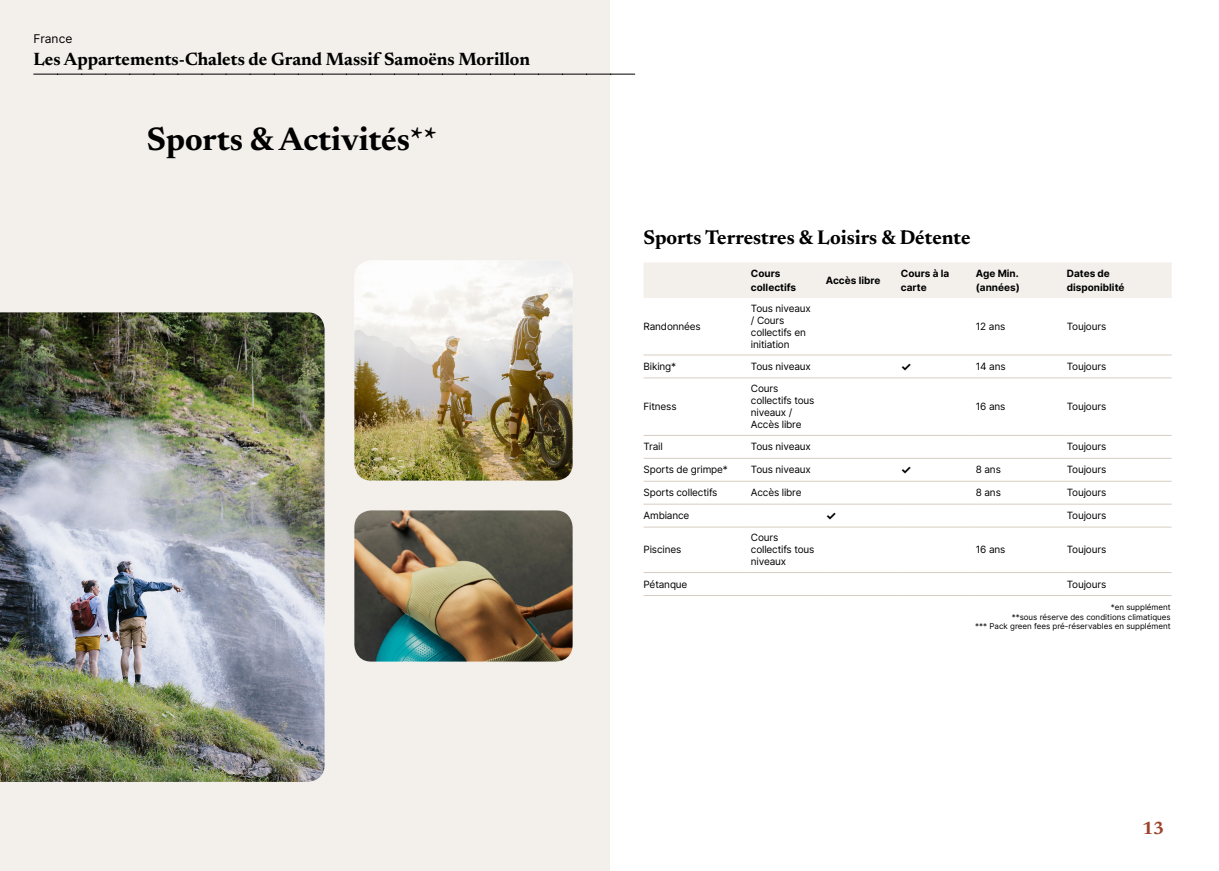
<style>
.page{position:relative;width:1219px;height:871px;background:#fff}
.page>*{position:absolute;margin:0;border:0;box-sizing:border-box;transform-origin:0 0}
.t1{font:700 33px "Newsreader 24 pt";color:#000}
.t2{font:700 20px "Newsreader 24 pt";color:#000}
.t3{font:700 18px "Newsreader 24 pt";color:#000}
.t4{font:700 18px "Newsreader 24 pt";color:#9d432c}
.t5{font:12px "Inter";color:#000}
.t6{font:700 12px "Inter";color:#000}
.t7{font:10px/12px "Inter";letter-spacing:-.015em;color:#000}
.t8{font:700 10px/14px "Inter";color:#000}
.t9{font:8px/9.6px "Inter";color:#000;text-align:right}
</style>
<div class="page">
<div style="left:0;top:0;width:609px;height:870px;background:#f3f0ec"></div>
<img style="left:354px;top:260px;width:219px;height:220px">
<img style="left:0;top:312px;width:325px;height:469px">
<img style="left:354px;top:510px;width:219px;height:151px">
<svg style="left:34px;top:74px;width:601px;height:1px"></svg>
<div style="left:644px;top:263px;width:528px;height:35px;background:#f3f0ec"></div>
<hr style="left:643px;top:354px;width:108px;height:1px;background:#d7cdc1">
<hr style="left:751px;top:354px;width:75px;height:1px;background:#d7cdc1">
<hr style="left:826px;top:354px;width:75px;height:1px;background:#d7cdc1">
<hr style="left:901px;top:354px;width:75px;height:1px;background:#d7cdc1">
<hr style="left:976px;top:354px;width:91px;height:1px;background:#d7cdc1">
<hr style="left:1067px;top:354px;width:105px;height:1px;background:#d7cdc1">
<hr style="left:643px;top:377px;width:108px;height:1px;background:#d7cdc1">
<hr style="left:751px;top:377px;width:75px;height:1px;background:#d7cdc1">
<hr style="left:826px;top:377px;width:75px;height:1px;background:#d7cdc1">
<hr style="left:901px;top:377px;width:75px;height:1px;background:#d7cdc1">
<hr style="left:976px;top:377px;width:91px;height:1px;background:#d7cdc1">
<hr style="left:1067px;top:377px;width:105px;height:1px;background:#d7cdc1">
<hr style="left:643px;top:435px;width:108px;height:1px;background:#d7cdc1">
<hr style="left:751px;top:435px;width:75px;height:1px;background:#d7cdc1">
<hr style="left:826px;top:435px;width:75px;height:1px;background:#d7cdc1">
<hr style="left:901px;top:435px;width:75px;height:1px;background:#d7cdc1">
<hr style="left:976px;top:435px;width:91px;height:1px;background:#d7cdc1">
<hr style="left:1067px;top:435px;width:105px;height:1px;background:#d7cdc1">
<hr style="left:643px;top:457px;width:108px;height:1px;background:#d7cdc1">
<hr style="left:751px;top:457px;width:75px;height:1px;background:#d7cdc1">
<hr style="left:826px;top:457px;width:75px;height:1px;background:#d7cdc1">
<hr style="left:901px;top:457px;width:75px;height:1px;background:#d7cdc1">
<hr style="left:976px;top:457px;width:91px;height:1px;background:#d7cdc1">
<hr style="left:1067px;top:457px;width:105px;height:1px;background:#d7cdc1">
<hr style="left:643px;top:480px;width:108px;height:1px;background:#d7cdc1">
<hr style="left:751px;top:480px;width:75px;height:1px;background:#d7cdc1">
<hr style="left:826px;top:480px;width:75px;height:1px;background:#d7cdc1">
<hr style="left:901px;top:480px;width:75px;height:1px;background:#d7cdc1">
<hr style="left:976px;top:480px;width:91px;height:1px;background:#d7cdc1">
<hr style="left:1067px;top:480px;width:105px;height:1px;background:#d7cdc1">
<hr style="left:643px;top:503px;width:108px;height:1px;background:#d7cdc1">
<hr style="left:751px;top:503px;width:75px;height:1px;background:#d7cdc1">
<hr style="left:826px;top:503px;width:75px;height:1px;background:#d7cdc1">
<hr style="left:901px;top:503px;width:75px;height:1px;background:#d7cdc1">
<hr style="left:976px;top:503px;width:91px;height:1px;background:#d7cdc1">
<hr style="left:1067px;top:503px;width:105px;height:1px;background:#d7cdc1">
<hr style="left:643px;top:526px;width:108px;height:1px;background:#d7cdc1">
<hr style="left:751px;top:526px;width:75px;height:1px;background:#d7cdc1">
<hr style="left:826px;top:526px;width:75px;height:1px;background:#d7cdc1">
<hr style="left:901px;top:526px;width:75px;height:1px;background:#d7cdc1">
<hr style="left:976px;top:526px;width:91px;height:1px;background:#d7cdc1">
<hr style="left:1067px;top:526px;width:105px;height:1px;background:#d7cdc1">
<hr style="left:643px;top:572px;width:108px;height:1px;background:#d7cdc1">
<hr style="left:751px;top:572px;width:75px;height:1px;background:#d7cdc1">
<hr style="left:826px;top:572px;width:75px;height:1px;background:#d7cdc1">
<hr style="left:901px;top:572px;width:75px;height:1px;background:#d7cdc1">
<hr style="left:976px;top:572px;width:91px;height:1px;background:#d7cdc1">
<hr style="left:1067px;top:572px;width:105px;height:1px;background:#d7cdc1">
<hr style="left:643px;top:594px;width:108px;height:1px;background:#d7cdc1">
<hr style="left:751px;top:594px;width:75px;height:1px;background:#d7cdc1">
<hr style="left:826px;top:594px;width:75px;height:1px;background:#d7cdc1">
<hr style="left:901px;top:594px;width:75px;height:1px;background:#d7cdc1">
<hr style="left:976px;top:594px;width:91px;height:1px;background:#d7cdc1">
<hr style="left:1067px;top:594px;width:105px;height:1px;background:#d7cdc1">
<p class="t5" style="left:33px;top:30px;width:40px">France</p>
<h3 class="t3" style="left:33px;top:46px;width:498px">Les Appartements-Chalets de Grand Massif Samoëns Morillon</h3>
<h1 class="t1" style="left:147px;top:115px;width:292px">Sports &amp; Activités**</h1>
<h2 class="t2" style="left:643px;top:223px;width:329px">Sports Terrestres &amp; Loisirs &amp; Détente</h2>
<p class="t8" style="left:751px;top:266px;width:47px">Cours collectifs</p>
<p class="t8" style="left:826px;top:273px;width:56px">Accès libre</p>
<p class="t8" style="left:901px;top:266px;width:50px">Cours à la carte</p>
<p class="t8" style="left:976px;top:266px;width:45px">Age Min. (années)</p>
<p class="t8" style="left:1067px;top:266px;width:59px">Dates de disponiblité</p>
<p class="t7" style="left:643px;top:320px;width:59px">Randonnées</p>
<p class="t7" style="left:751px;top:302px;width:62px">Tous niveaux / Cours collectifs en initiation</p>
<p class="t7" style="left:976px;top:320px;width:31px">12 ans</p>
<p class="t7" style="left:1067px;top:320px;width:41px">Toujours</p>
<p class="t7" style="left:643px;top:360px;width:34px">Biking*</p>
<p class="t7" style="left:751px;top:360px;width:62px">Tous niveaux</p>
<p class="t6" style="left:901px;top:357px;width:12px">✓</p>
<p class="t7" style="left:976px;top:360px;width:31px">14 ans</p>
<p class="t7" style="left:1067px;top:360px;width:41px">Toujours</p>
<p class="t7" style="left:643px;top:400px;width:35px">Fitness</p>
<p class="t7" style="left:751px;top:382px;width:65px">Cours collectifs tous niveaux /<br>Accès libre</p>
<p class="t7" style="left:976px;top:400px;width:31px">16 ans</p>
<p class="t7" style="left:1067px;top:400px;width:41px">Toujours</p>
<p class="t7" style="left:643px;top:440px;width:21px">Trail</p>
<p class="t7" style="left:751px;top:440px;width:62px">Tous niveaux</p>
<p class="t7" style="left:1067px;top:440px;width:41px">Toujours</p>
<p class="t7" style="left:643px;top:463px;width:86px">Sports de grimpe*</p>
<p class="t7" style="left:751px;top:463px;width:62px">Tous niveaux</p>
<p class="t6" style="left:901px;top:461px;width:12px">✓</p>
<p class="t7" style="left:976px;top:463px;width:27px">8 ans</p>
<p class="t7" style="left:1067px;top:463px;width:41px">Toujours</p>
<p class="t7" style="left:643px;top:486px;width:75px">Sports collectifs</p>
<p class="t7" style="left:751px;top:486px;width:52px">Accès libre</p>
<p class="t7" style="left:976px;top:486px;width:27px">8 ans</p>
<p class="t7" style="left:1067px;top:486px;width:41px">Toujours</p>
<p class="t7" style="left:643px;top:509px;width:47px">Ambiance</p>
<p class="t6" style="left:826px;top:506px;width:12px">✓</p>
<p class="t7" style="left:1067px;top:509px;width:41px">Toujours</p>
<p class="t7" style="left:643px;top:543px;width:39px">Piscines</p>
<p class="t7" style="left:751px;top:531px;width:65px">Cours collectifs tous niveaux</p>
<p class="t7" style="left:976px;top:543px;width:31px">16 ans</p>
<p class="t7" style="left:1067px;top:543px;width:41px">Toujours</p>
<p class="t7" style="left:643px;top:577px;width:45px">Pétanque</p>
<p class="t7" style="left:1067px;top:577px;width:41px">Toujours</p>
<p class="t9" style="left:975px;top:602px;width:197px">*en supplément<br>**sous réserve des conditions climatiques<br>*** Pack green fees pré-réservables en supplément</p>
<h3 class="t4" style="left:1142px;top:814px;width:24px">13</h3>
</div>
